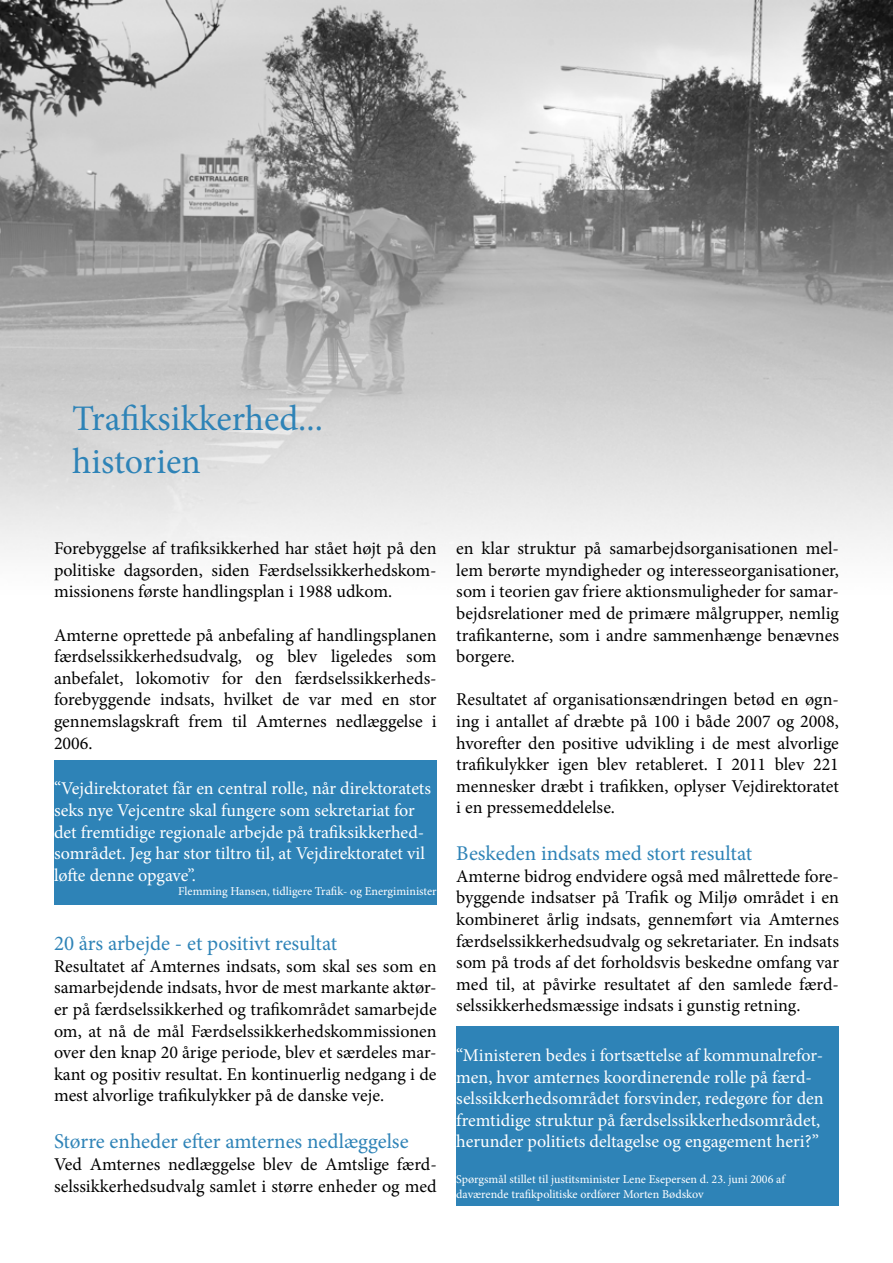
<style>
.page{position:relative;width:893px;height:1263px;background:#fff}
.page>*{position:absolute;margin:0;border:0;box-sizing:border-box;transform-origin:0 0}
.t1{font:36px/43.2px "Minion Pro";color:#2e83b7}
.t2{font:21px "Minion Pro";color:#2e83b7}
.t3{font:18px/21.6px "Minion Pro";color:#000;text-align:justify}
.t4{font:18px/21.6px "Minion Pro";color:#fff}
.t5{font:12px/14.4px "Minion Pro";color:#fff}
</style>
<div class="page">
<img style="left:0;top:0;width:893px;height:553px">
<div style="left:54px;top:760px;width:383px;height:144px;background:#2e83b7"></div>
<div style="left:456px;top:1026px;width:383px;height:179px;background:#2e83b7"></div>
<h1 class="t1" style="left:72px;top:397px;width:252px">Trafiksikkerhed... historien</h1>
<p class="t3" style="left:54px;top:538px;width:384px">Forebyggelse af trafiksikkerhed har stået højt på den politiske dagsorden, siden Færdselssikkerhedskom&shy;missionens første handlingsplan i 1988 udkom.</p>
<p class="t3" style="left:54px;top:624px;width:384px">Amterne oprettede på anbefaling af handlingsplanen færdselssikkerhedsudvalg, og blev ligeledes som anbefalet, lokomotiv for den færdselssikkerheds&shy;forebyggende indsats, hvilket de var med en stor gennemslagskraft frem til Amternes nedlæggelse i 2006.</p>
<p class="t4" style="left:54px;top:778px;width:379px">“Vejdirektoratet får en central rolle, når direktoratets seks nye Vejcentre skal fungere som sekretariat for det fremtidige regionale arbejde på trafiksikkerhed&shy;sområdet. Jeg har stor tiltro til, at Vejdirektoratet vil løfte denne opgave”.</p>
<p class="t5" style="left:178px;top:884px;width:260px">Flemming Hansen, tidligere Trafik- og Energiminister</p>
<p class="t2" style="left:54px;top:929px;width:285px">20 års arbejde - et positivt resultat</p>
<p class="t3" style="left:54px;top:955px;width:384px">Resultatet af Amternes indsats, som skal ses som en samarbejdende indsats, hvor de mest markante aktør&shy;er på færdselssikkerhed og trafikområdet samarbejde om, at nå de mål Færdselssikkerhedskommissionen over den knap 20 årige periode, blev et særdeles mar&shy;kant og positiv resultat. En kontinuerlig nedgang i de mest alvorlige trafikulykker på de danske veje.</p>
<p class="t2" style="left:54px;top:1127px;width:356px">Større enheder efter amternes nedlæggelse</p>
<p class="t3" style="left:54px;top:1153px;width:384px">Ved Amternes nedlæggelse blev de Amtslige færd&shy;selssikkerhedsudvalg samlet i større enheder og med</p>
<p class="t3" style="left:456px;top:538px;width:384px">en klar struktur på samarbejdsorganisationen mel&shy;lem berørte myndigheder og interesseorganisationer, som i teorien gav friere aktionsmuligheder for samar&shy;bejdsrelationer med de primære målgrupper, nemlig trafikanterne, som i andre sammenhænge benævnes borgere.</p>
<p class="t3" style="left:456px;top:689px;width:384px">Resultatet af organisationsændringen betød en øgn&shy;ing i antallet af dræbte på 100 i både 2007 og 2008, hvorefter den positive udvikling i de mest alvorlige trafikulykker igen blev retableret. I 2011 blev 221 mennesker dræbt i trafikken, oplyser Vejdirektoratet i en pressemeddelelse.</p>
<p class="t2" style="left:456px;top:839px;width:298px">Beskeden indsats med stort resultat</p>
<p class="t3" style="left:456px;top:865px;width:384px">Amterne bidrog endvidere også med målrettede fore&shy;byggende indsatser på Trafik og Miljø området i en kombineret årlig indsats, gennemført via Amternes færdselssikkerhedsudvalg og sekretariater. En indsats som på trods af det forholdsvis beskedne omfang var med til, at påvirke resultatet af den samlede færd&shy;selssikkerhedsmæssige indsats i gunstig retning.</p>
<p class="t4" style="left:456px;top:1044px;width:369px">“Ministeren bedes i fortsættelse af kommunalrefor&shy;men, hvor amternes koordinerende rolle på færd&shy;selssikkerhedsområdet forsvinder, redegøre for den fremtidige struktur på færdselssikkerhedsområdet, herunder politiets deltagelse og engagement heri?”</p>
<p class="t5" style="left:456px;top:1172px;width:330px">Spørgsmål stillet til justitsminister Lene Esepersen d. 23. juni 2006 af daværende trafikpolitiske ordfører Morten Bødskov</p>
</div>
